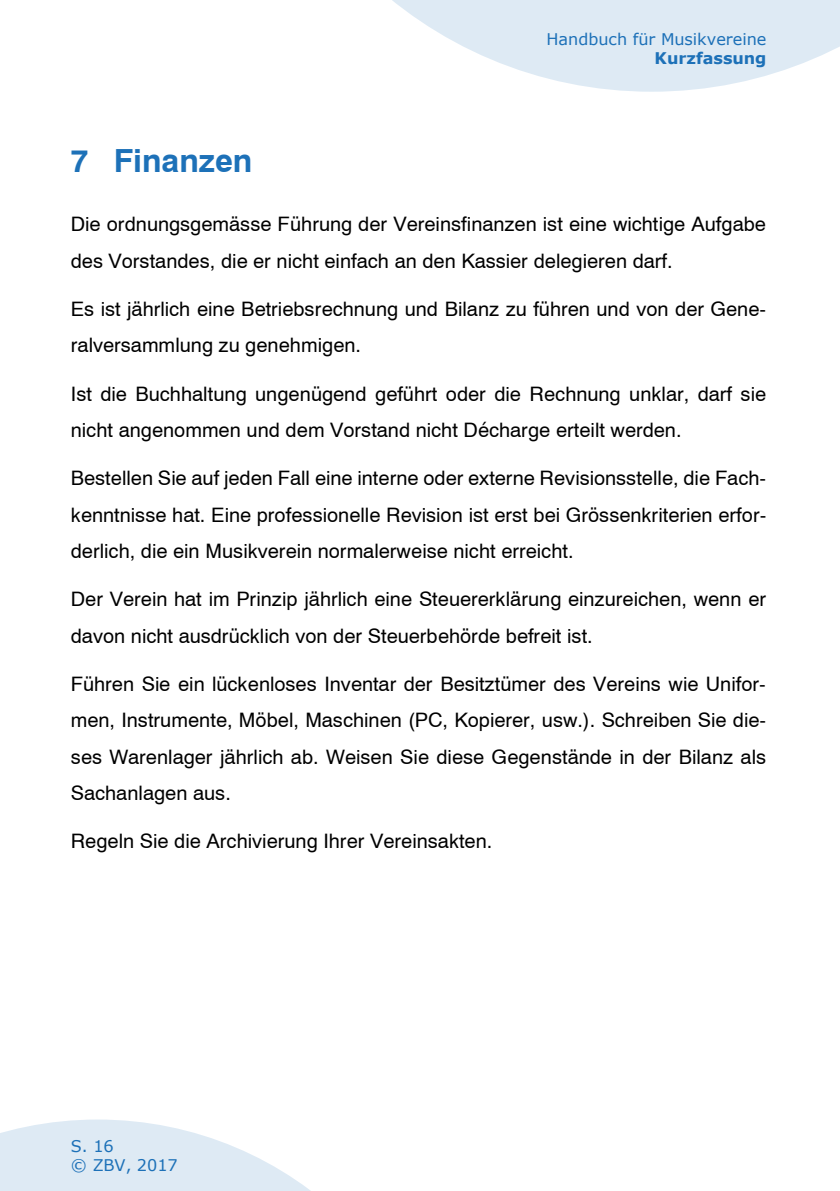
<style>
.page{position:relative;width:840px;height:1191px;background:#fff}
.page>*{position:absolute;margin:0;border:0;box-sizing:border-box;transform-origin:0 0}
.t1{font:700 32px "Helvetica";color:#1d71b8}
.t2{font:20px/36.4px "Helvetica";color:#000}
.t3{font:16px/19.4px "Verdana";letter-spacing:-.005em;color:#1d71b8}
.t4{font:700 16px "Verdana";color:#1d71b8}
</style>
<div class="page">
<svg style="left:392px;top:0;width:447px;height:92px;fill:#deeaf4"></svg>
<svg style="left:0;top:1119px;width:311px;height:72px"></svg>
<h1 class="t1" style="left:71px;top:142px;width:183px">7 Finanzen</h1>
<p class="t3" style="left:546px;top:29px;width:221px">Handbuch für Musikvereine</p>
<p class="t4" style="left:654px;top:47px;width:113px">Kurzfassung</p>
<p class="t2" style="left:71px;top:206px;width:696px">Die ordnungsgemässe Führung der Vereinsfinanzen ist eine wichtige Aufgabe des Vorstandes, die er nicht einfach an den Kassier delegieren darf.</p>
<p class="t2" style="left:71px;top:291px;width:696px">Es ist jährlich eine Betriebsrechnung und Bilanz zu führen und von der Gene&shy;ralversammlung zu genehmigen.</p>
<p class="t2" style="left:71px;top:375px;width:696px">Ist die Buchhaltung ungenügend geführt oder die Rechnung unklar, darf sie nicht angenommen und dem Vorstand nicht Décharge erteilt werden.</p>
<p class="t2" style="left:71px;top:460px;width:696px;text-align:justify">Bestellen Sie auf jeden Fall eine interne oder externe Revisionsstelle, die Fach&shy;kenntnisse hat. Eine professionelle Revision ist erst bei Grössenkriterien erfor&shy;derlich, die ein Musikverein normalerweise nicht erreicht.</p>
<p class="t2" style="left:71px;top:581px;width:696px">Der Verein hat im Prinzip jährlich eine Steuererklärung einzureichen, wenn er davon nicht ausdrücklich von der Steuerbehörde befreit ist.</p>
<p class="t2" style="left:71px;top:665px;width:696px;text-align:justify">Führen Sie ein lückenloses Inventar der Besitztümer des Vereins wie Unifor&shy;men, Instrumente, Möbel, Maschinen (PC, Kopierer, usw.). Schreiben Sie die&shy;ses Warenlager jährlich ab. Weisen Sie diese Gegenstände in der Bilanz als Sachanlagen aus.</p>
<p class="t2" style="left:71px;top:822px;width:423px">Regeln Sie die Archivierung Ihrer Vereinsakten.</p>
<p class="t3" style="left:71px;top:1135px;width:108px">S. 16<br>© ZBV, 2017</p>
</div>
